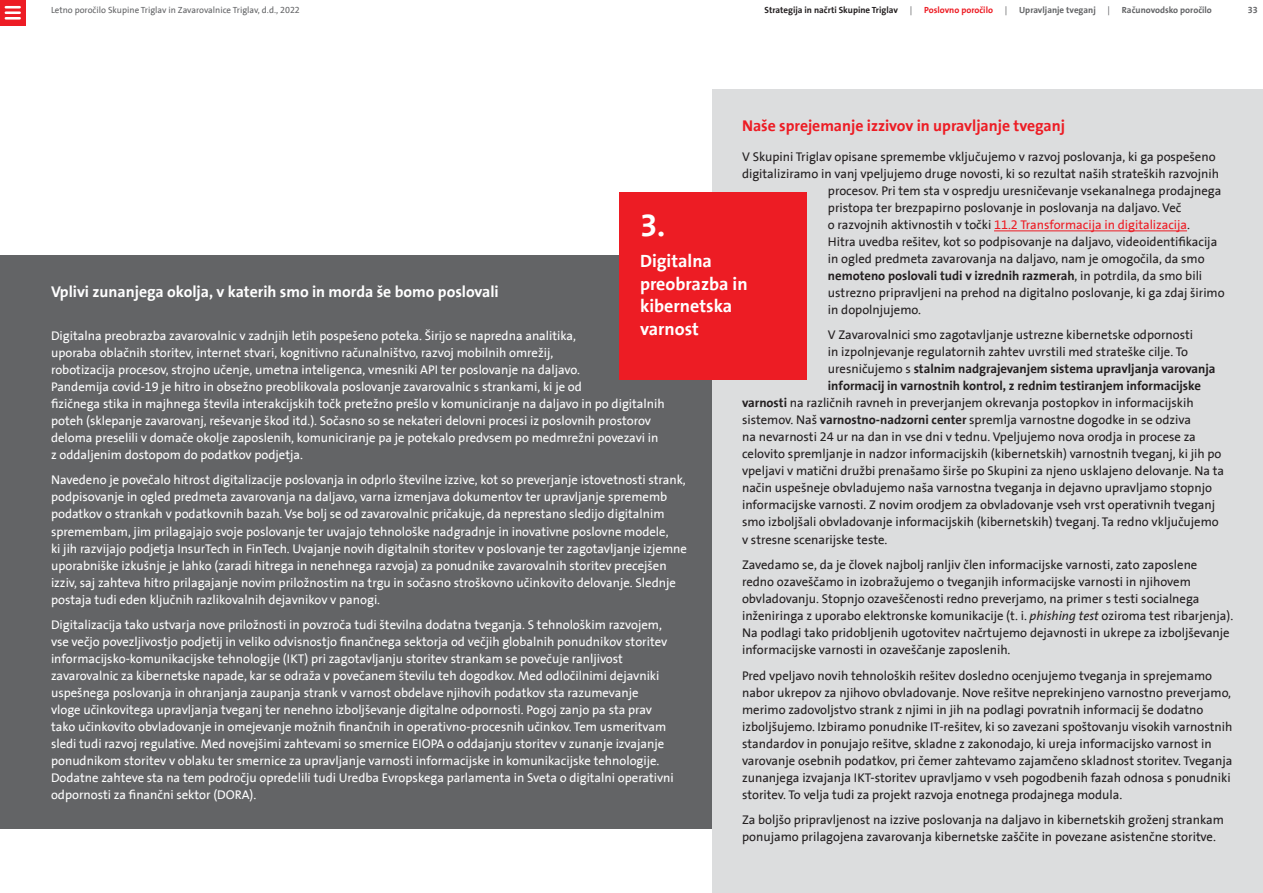
<style>
.page{position:relative;width:1263px;height:893px;background:#fff}
.page>*{position:absolute;margin:0;border:0;box-sizing:border-box;transform-origin:0 0}
.t1{font:700 31.5px "Triglav The Sans";color:#fff}
.t2{font:700 18px/22.5px "Triglav The Sans";color:#fff}
.t3{font:700 15.75px "Triglav The Sans";color:#fff}
.t4{font:700 15.75px "Triglav The Sans";color:#ed1c24}
.t5{font:12.75px/17px "Triglav The Sans";color:#fff}
.t6{font:12.75px/17px "Triglav The Sans";color:#231f20}
.t7{font:700 12.75px "Triglav The Sans";color:#231f20}
.t8{font:12.75px "Triglav The Sans";color:#ed1c24}
.t9{font:9px "Triglav The Sans";color:#636466}
.t10{font:700 9px "Triglav The Sans";color:#636466}
.t11{font:700 9px "Triglav The Sans";color:#231f20}
.t12{font:700 9px "Triglav The Sans";color:#ed1c24}
.s1{color:#231f20}
.s2{font-weight:400}
.s3{font-weight:700}
.s4{font-style:italic}
</style>
<div class="page">
<div style="left:0;top:0;width:26px;height:26px;background:#ed1c24"></div>
<hr style="left:6px;top:11px;width:14px;height:3px;background:#fff">
<hr style="left:6px;top:6px;width:14px;height:3px;background:#fff">
<hr style="left:6px;top:17px;width:14px;height:3px;background:#fff">
<div style="left:0;top:256px;width:712px;height:573px;background:#636466"></div>
<div style="left:712px;top:89px;width:551px;height:804px;background:#dcddde"></div>
<hr style="left:994px;top:230px;width:193px;height:1px;background:#ed1c24">
<div style="left:619px;top:192px;width:188px;height:188px;background:#ed1c24"></div>
<p class="t9" style="left:51px;top:6px;width:250px">Letno poročilo Skupine Triglav in Zavarovalnice Triglav, d.d., 2022</p>
<p class="t11" style="left:764px;top:5px;width:135px">Strategija in načrti Skupine Triglav</p>
<p class="t9" style="left:910px;top:6px;width:4px">|</p>
<p class="t12" style="left:924px;top:5px;width:70px">Poslovno poročilo</p>
<p class="t9" style="left:1005px;top:6px;width:4px">|</p>
<p class="t10" style="left:1019px;top:5px;width:78px">Upravljanje tveganj</p>
<p class="t9" style="left:1107px;top:6px;width:4px">|</p>
<p class="t10" style="left:1122px;top:5px;width:92px">Računovodsko poročilo</p>
<p class="t10" style="left:1248px;top:5px;width:11px">33</p>
<p class="t4" style="left:742px;top:117px;width:324px">Naše sprejemanje izzivov in upravljanje tveganj</p>
<p class="t6" style="left:742px;top:148px;width:475px">V Skupini Triglav opisane spremembe vključujemo v razvoj poslovanja, ki ga pospešeno</p>
<p class="t6" style="left:742px;top:165px;width:479px">digitaliziramo in vanj vpeljujemo druge novosti, ki so rezultat naših strateških razvojnih</p>
<p class="t6" style="left:828px;top:182px;width:395px">procesov. Pri tem sta v ospredju uresničevanje vsekanalnega prodajnega</p>
<p class="t6" style="left:828px;top:199px;width:355px">pristopa ter brezpapirno poslovanje in poslovanja na daljavo. Več</p>
<p class="t8" style="left:828px;top:217px;width:364px"><span class="s1">o razvojnih aktivnostih v točki</span> 11.2 Transformacija in digitalizacija<span class="s1">.</span></p>
<p class="t6" style="left:828px;top:233px;width:391px">Hitra uvedba rešitev, kot so podpisovanje na daljavo, videoidentifikacija</p>
<p class="t6" style="left:828px;top:250px;width:378px">in ogled predmeta zavarovanja na daljavo, nam je omogočila, da smo</p>
<p class="t7" style="left:828px;top:268px;width:376px">nemoteno poslovali tudi v izrednih razmerah<span class="s2">, in potrdila, da smo bili</span></p>
<p class="t6" style="left:828px;top:284px;width:398px">ustrezno pripravljeni na prehod na digitalno poslovanje, ki ga zdaj širimo</p>
<p class="t6" style="left:828px;top:301px;width:95px">in dopolnjujemo.</p>
<p class="t6" style="left:828px;top:327px;width:367px">V Zavarovalnici smo zagotavljanje ustrezne kibernetske odpornosti</p>
<p class="t6" style="left:828px;top:344px;width:362px">in izpolnjevanje regulatornih zahtev uvrstili med strateške cilje. To</p>
<p class="t7" style="left:828px;top:362px;width:389px"><span class="s2">uresničujemo s</span> stalnim nadgrajevanjem sistema upravljanja varovanja</p>
<p class="t7" style="left:828px;top:379px;width:375px">informacij in varnostnih kontrol, z rednim testiranjem informacijske</p>
<p class="t6" style="left:742px;top:395px;width:453px"><span class="s3">varnosti</span> na različnih ravneh in preverjanjem okrevanja postopkov in informacijskih</p>
<p class="t6" style="left:742px;top:412px;width:450px">sistemov. Naš <span class="s3">varnostno-nadzorni center</span> spremlja varnostne dogodke in se odziva</p>
<p class="t6" style="left:742px;top:429px;width:455px">na nevarnosti 24 ur na dan in vse dni v tednu. Vpeljujemo nova orodja in procese za</p>
<p class="t6" style="left:742px;top:446px;width:481px">celovito spremljanje in nadzor informacijskih (kibernetskih) varnostnih tveganj, ki jih po</p>
<p class="t6" style="left:742px;top:463px;width:484px">vpeljavi v matični družbi prenašamo širše po Skupini za njeno usklajeno delovanje. Na ta</p>
<p class="t6" style="left:742px;top:480px;width:471px">način uspešneje obvladujemo naša varnostna tveganja in dejavno upravljamo stopnjo</p>
<p class="t6" style="left:742px;top:497px;width:475px">informacijske varnosti. Z novim orodjem za obvladovanje vseh vrst operativnih tveganj</p>
<p class="t6" style="left:742px;top:514px;width:478px">smo izboljšali obvladovanje informacijskih (kibernetskih) tveganj. Ta redno vključujemo</p>
<p class="t6" style="left:742px;top:531px;width:147px">v stresne scenarijske teste.</p>
<p class="t6" style="left:742px;top:557px;width:493px">Zavedamo se, da je človek najbolj ranljiv člen informacijske varnosti, zato zaposlene<br>redno ozaveščamo in izobražujemo o tveganjih informacijske varnosti in njihovem obvladovanju. Stopnjo ozaveščenosti redno preverjamo, na primer s testi socialnega inženiringa z uporabo elektronske komunikacije (t. i. <span class="s4">phishing test</span> oziroma test ribarjenja).<br>Na podlagi tako pridobljenih ugotovitev načrtujemo dejavnosti in ukrepe za izboljševanje informacijske varnosti in ozaveščanje zaposlenih.</p>
<p class="t6" style="left:742px;top:667px;width:492px">Pred vpeljavo novih tehnoloških rešitev dosledno ocenjujemo tveganja in sprejemamo nabor ukrepov za njihovo obvladovanje. Nove rešitve neprekinjeno varnostno preverjamo, merimo zadovoljstvo strank z njimi in jih na podlagi povratnih informacij še dodatno izboljšujemo. Izbiramo ponudnike IT-rešitev, ki so zavezani spoštovanju visokih varnostnih standardov in ponujajo rešitve, skladne z zakonodajo, ki ureja informacijsko varnost in varovanje osebnih podatkov, pri čemer zahtevamo zajamčeno skladnost storitev. Tveganja zunanjega izvajanja IKT-storitev upravljamo v vseh pogodbenih fazah odnosa s ponudniki storitev. To velja tudi za projekt razvoja enotnega prodajnega modula.</p>
<p class="t6" style="left:742px;top:812px;width:483px">Za boljšo pripravljenost na izzive poslovanja na daljavo in kibernetskih groženj strankam ponujamo prilagojena zavarovanja kibernetske zaščite in povezane asistenčne storitve.</p>
<h1 class="t1" style="left:640px;top:208px;width:27px">3.</h1>
<h2 class="t2" style="left:640px;top:250px;width:109px">Digitalna preobrazba in kibernetska varnost</h2>
<p class="t3" style="left:51px;top:283px;width:449px">Vplivi zunanjega okolja, v katerih smo in morda še bomo poslovali</p>
<p class="t5" style="left:51px;top:327px;width:615px">Digitalna preobrazba zavarovalnic v zadnjih letih pospešeno poteka. Širijo se napredna analitika,<br>uporaba oblačnih storitev, internet stvari, kognitivno računalništvo, razvoj mobilnih omrežij,<br>robotizacija procesov, strojno učenje, umetna inteligenca, vmesniki API ter poslovanje na daljavo.<br>Pandemija covid-19 je hitro in obsežno preoblikovala poslovanje zavarovalnic s strankami, ki je od<br>fizičnega stika in majhnega števila interakcijskih točk pretežno prešlo v komuniciranje na daljavo in po digitalnih poteh (sklepanje zavarovanj, reševanje škod itd.). Sočasno so se nekateri delovni procesi iz poslovnih prostorov deloma preselili v domače okolje zaposlenih, komuniciranje pa je potekalo predvsem po medmrežni povezavi in z oddaljenim dostopom do podatkov podjetja.</p>
<p class="t5" style="left:51px;top:472px;width:637px">Navedeno je povečalo hitrost digitalizacije poslovanja in odprlo številne izzive, kot so preverjanje istovetnosti strank, podpisovanje in ogled predmeta zavarovanja na daljavo, varna izmenjava dokumentov ter upravljanje sprememb podatkov o strankah v podatkovnih bazah. Vse bolj se od zavarovalnic pričakuje, da neprestano sledijo digitalnim spremembam, jim prilagajajo svoje poslovanje ter uvajajo tehnološke nadgradnje in inovativne poslovne modele,<br>ki jih razvijajo podjetja InsurTech in FinTech. Uvajanje novih digitalnih storitev v poslovanje ter zagotavljanje izjemne uporabniške izkušnje je lahko (zaradi hitrega in nenehnega razvoja) za ponudnike zavarovalnih storitev precejšen izziv, saj zahteva hitro prilagajanje novim priložnostim na trgu in sočasno stroškovno učinkovito delovanje. Slednje postaja tudi eden ključnih razlikovalnih dejavnikov v panogi.</p>
<p class="t5" style="left:51px;top:617px;width:624px">Digitalizacija tako ustvarja nove priložnosti in povzroča tudi številna dodatna tveganja. S tehnološkim razvojem, vse večjo povezljivostjo podjetij in veliko odvisnostjo finančnega sektorja od večjih globalnih ponudnikov storitev informacijsko-komunikacijske tehnologije (IKT) pri zagotavljanju storitev strankam se povečuje ranljivost zavarovalnic za kibernetske napade, kar se odraža v povečanem številu teh dogodkov. Med odločilnimi dejavniki uspešnega poslovanja in ohranjanja zaupanja strank v varnost obdelave njihovih podatkov sta razumevanje<br>vloge učinkovitega upravljanja tveganj ter nenehno izboljševanje digitalne odpornosti. Pogoj zanjo pa sta prav tako učinkovito obvladovanje in omejevanje možnih finančnih in operativno-procesnih učinkov. Tem usmeritvam sledi tudi razvoj regulative. Med novejšimi zahtevami so smernice EIOPA o oddajanju storitev v zunanje izvajanje ponudnikom storitev v oblaku ter smernice za upravljanje varnosti informacijske in komunikacijske tehnologije.<br>Dodatne zahteve sta na tem področju opredelili tudi Uredba Evropskega parlamenta in Sveta o digitalni operativni odpornosti za finančni sektor (DORA).</p>
</div>
